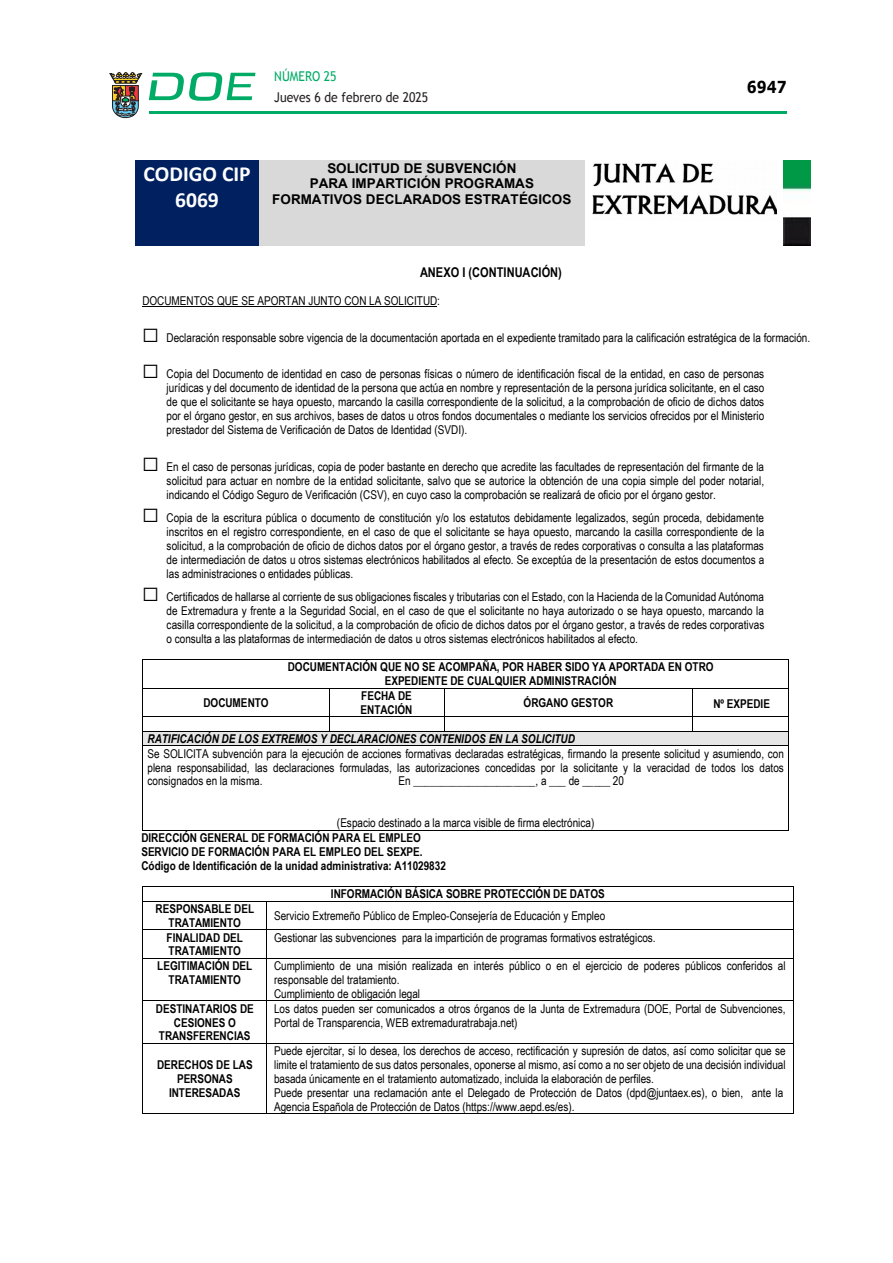
<style>
.page{position:relative;width:893px;height:1263px;background:#fff}
.page>*{position:absolute;margin:0;border:0;box-sizing:border-box;transform-origin:0 0}
.t1{font:700 21.6px/26.4px "Calibri";color:#fff;text-align:center}
.t2{font:700 16.5px "Verdana";color:#000;scale:.85 1}
.t3{font:700 13.5px/15.5px "Arial";color:#000;text-align:center}
.t4{font:13.5px "Trebuchet MS";color:#231f20;scale:.9 1}
.t5{font:700 13.5px "Arial Narrow";color:#000}
.t6{font:13.5px "Trebuchet MS";color:#00ab67;scale:.9 1}
.t7{font:12.15px/14px "Arial Narrow";letter-spacing:-.005em;color:#000;text-align:justify}
.t8{font:700 12.15px/14px "Arial Narrow";color:#000;text-align:center}
.s1{font-weight:700;font-style:italic}
.s2{font-weight:400}
</style>
<div class="page">
<hr style="left:149px;top:111px;width:638px;height:3px;background:#00ab66">
<svg style="left:109px;top:72px;width:33px;height:46px"></svg>
<svg style="left:149px;top:72px;width:106px;height:29px"></svg>
<div style="left:135px;top:160px;width:124px;height:85px;background:#002060"></div>
<div style="left:259px;top:160px;width:326px;height:85px;background:#d9d9d9"></div>
<img style="left:592px;top:163px;width:184px;height:52px">
<img style="left:784px;top:160px;width:27px;height:85px">
<hr style="left:142px;top:306px;width:295px;height:1px;background:#000">
<hr style="left:143px;top:659px;width:645px;height:1px;background:#000">
<hr style="left:143px;top:688px;width:186px;height:1px;background:#000">
<hr style="left:330px;top:688px;width:114px;height:1px;background:#000">
<hr style="left:444px;top:688px;width:248px;height:1px;background:#000">
<hr style="left:693px;top:688px;width:95px;height:1px;background:#000">
<hr style="left:143px;top:716px;width:186px;height:1px;background:#000">
<hr style="left:330px;top:716px;width:114px;height:1px;background:#000">
<hr style="left:444px;top:716px;width:248px;height:1px;background:#000">
<hr style="left:693px;top:716px;width:95px;height:1px;background:#000">
<div style="left:148px;top:731px;width:636px;height:14px;background:#e6e6e6"></div>
<hr style="left:143px;top:731px;width:186px;height:1px;background:#000">
<svg style="left:329px;top:688px;width:1px;height:44px"></svg>
<hr style="left:330px;top:731px;width:114px;height:1px;background:#000">
<svg style="left:444px;top:689px;width:1px;height:42px"></svg>
<hr style="left:444px;top:731px;width:248px;height:1px;background:#000">
<svg style="left:692px;top:688px;width:1px;height:44px"></svg>
<hr style="left:693px;top:731px;width:95px;height:1px;background:#000">
<svg style="left:142px;top:659px;width:1px;height:87px"></svg>
<hr style="left:143px;top:745px;width:645px;height:1px;background:#000">
<svg style="left:788px;top:659px;width:1px;height:87px"></svg>
<hr style="left:142px;top:746px;width:1px;height:84px;background:#000">
<hr style="left:143px;top:830px;width:645px;height:1px;background:#000">
<hr style="left:788px;top:746px;width:1px;height:84px;background:#000">
<hr style="left:143px;top:886px;width:650px;height:1px;background:#000">
<hr style="left:143px;top:901px;width:123px;height:1px;background:#000">
<hr style="left:267px;top:901px;width:526px;height:1px;background:#000">
<hr style="left:143px;top:929px;width:123px;height:1px;background:#000">
<hr style="left:267px;top:929px;width:526px;height:1px;background:#000">
<svg style="left:142px;top:886px;width:1px;height:73px"></svg>
<hr style="left:143px;top:958px;width:123px;height:1px;background:#000">
<svg style="left:266px;top:901px;width:1px;height:58px"></svg>
<hr style="left:267px;top:958px;width:526px;height:1px;background:#000">
<svg style="left:793px;top:886px;width:1px;height:73px"></svg>
<hr style="left:142px;top:959px;width:1px;height:41px;background:#000">
<hr style="left:266px;top:959px;width:1px;height:41px;background:#000">
<hr style="left:793px;top:959px;width:1px;height:41px;background:#000">
<hr style="left:143px;top:1000px;width:123px;height:1px;background:#000">
<hr style="left:267px;top:1000px;width:526px;height:1px;background:#000">
<hr style="left:142px;top:1001px;width:1px;height:42px;background:#000">
<hr style="left:266px;top:1001px;width:1px;height:42px;background:#000">
<hr style="left:793px;top:1001px;width:1px;height:42px;background:#000">
<hr style="left:143px;top:1043px;width:123px;height:1px;background:#000">
<hr style="left:267px;top:1043px;width:526px;height:1px;background:#000">
<hr style="left:142px;top:1044px;width:1px;height:69px;background:#000">
<hr style="left:143px;top:1113px;width:123px;height:1px;background:#000">
<hr style="left:266px;top:1044px;width:1px;height:69px;background:#000">
<hr style="left:267px;top:1113px;width:526px;height:1px;background:#000">
<hr style="left:793px;top:1044px;width:1px;height:69px;background:#000">
<p class="t6" style="left:274px;top:68px;width:71px">NÚMERO 25</p>
<p class="t4" style="left:274px;top:89px;width:173px">Jueves 6 de febrero de 2025</p>
<p class="t1" style="left:143px;top:160px;width:109px">CODIGO CIP<br>6069</p>
<p class="t3" style="left:272px;top:161px;width:301px">SOLICITUD DE SUBVENCIÓN<br>PARA IMPARTICIÓN PROGRAMAS<br>FORMATIVOS DECLARADOS ESTRATÉGICOS</p>
<h2 class="t2" style="left:747px;top:76px;width:48px">6947</h2>
<p class="t5" style="left:420px;top:262px;width:143px">ANEXO I (CONTINUACIÓN)</p>
<p class="t7" style="left:142px;top:293px;width:299px">DOCUMENTOS QUE SE APORTAN JUNTO CON LA SOLICITUD:</p>
<p class="t7" style="left:142px;top:330px;width:669px">□ Declaración responsable sobre vigencia de la documentación aportada en el expediente tramitado para la calificación estratégica de la formación.</p>
<p class="t7" style="left:167px;top:367px;width:599px;text-indent:-24px">□ Copia del Documento de identidad en caso de personas físicas o número de identificación fiscal de la entidad, en caso de personas jurídicas y del documento de identidad de la persona que actúa en nombre y representación de la persona jurídica solicitante, en el caso de que el solicitante se haya opuesto, marcando la casilla correspondiente de la solicitud, a la comprobación de oficio de dichos datos por el órgano gestor, en sus archivos, bases de datos u otros fondos documentales o mediante los servicios ofrecidos por el Ministerio prestador del Sistema de Verificación de Datos de Identidad (SVDI).</p>
<p class="t7" style="left:167px;top:459px;width:599px;text-indent:-24px">□ En el caso de personas jurídicas, copia de poder bastante en derecho que acredite las facultades de representación del firmante de la solicitud para actuar en nombre de la entidad solicitante, salvo que se autorice la obtención de una copia simple del poder notarial, indicando el Código Seguro de Verificación (CSV), en cuyo caso la comprobación se realizará de oficio por el órgano gestor.</p>
<p class="t7" style="left:167px;top:510px;width:599px;text-indent:-24px">□ Copia de la escritura pública o documento de constitución y/o los estatutos debidamente legalizados, según proceda, debidamente inscritos en el registro correspondiente, en el caso de que el solicitante se haya opuesto, marcando la casilla correspondiente de la solicitud, a la comprobación de oficio de dichos datos por el órgano gestor, a través de redes corporativas o consulta a las plataformas de intermediación de datos u otros sistemas electrónicos habilitados al efecto. Se exceptúa de la presentación de estos documentos a las administraciones o entidades públicas.</p>
<p class="t7" style="left:167px;top:589px;width:599px;text-indent:-24px">□ Certificados de hallarse al corriente de sus obligaciones fiscales y tributarias con el Estado, con la Hacienda de la Comunidad Autónoma de Extremadura y frente a la Seguridad Social, en el caso de que el solicitante no haya autorizado o se haya opuesto, marcando la casilla correspondiente de la solicitud, a la comprobación de oficio de dichos datos por el órgano gestor, a través de redes corporativas o consulta a las plataformas de intermediación de datos u otros sistemas electrónicos habilitados al efecto.</p>
<p class="t8" style="left:288px;top:659px;width:427px">DOCUMENTACIÓN QUE NO SE ACOMPAÑA, POR HABER SIDO YA APORTADA EN OTRO<br>EXPEDIENTE DE CUALQUIER ADMINISTRACIÓN</p>
<p class="t8" style="left:203px;top:695px;width:67px">DOCUMENTO</p>
<p class="t8" style="left:361px;top:688px;width:53px;text-align:left">FECHA DE<br>ENTACIÓN</p>
<p class="t8" style="left:524px;top:695px;width:91px">ÓRGANO GESTOR</p>
<p class="t8" style="left:713px;top:697px;width:58px">Nº EXPEDIE</p>
<p class="t7" style="left:148px;top:731px;width:638px;text-align:left"><span class="s1">RATIFICACIÓN DE LOS EXTREMOS Y DECLARACIONES CONTENIDOS EN LA SOLICITUD<br></span>Se SOLICITA subvención para la ejecución de acciones formativas declaradas estratégicas, firmando la presente solicitud y asumiendo, con plena responsabilidad, las declaraciones formuladas, las autorizaciones concedidas por la solicitante y la veracidad de todos los datos consignados en la misma.</p>
<p class="t7" style="left:398px;top:774px;width:227px">En ______________________, a ___ de _____ 20</p>
<p class="t8" style="left:141px;top:815px;width:454px;text-align:left;text-indent:196px"><span class="s2">(Espacio destinado a la marca visible de firma electrónica)<br></span>DIRECCIÓN GENERAL DE FORMACIÓN PARA EL EMPLEO<br>SERVICIO DE FORMACIÓN PARA EL EMPLEO DEL SEXPE.<br>Código de Identificación de la unidad administrativa: A11029832</p>
<p class="t8" style="left:331px;top:886px;width:275px">INFORMACIÓN BÁSICA SOBRE PROTECCIÓN DE DATOS</p>
<p class="t8" style="left:156px;top:901px;width:100px">RESPONSABLE DEL<br>TRATAMIENTO</p>
<p class="t7" style="left:274px;top:908px;width:333px">Servicio Extremeño Público de Empleo-Consejería de Educación y Empleo</p>
<p class="t8" style="left:167px;top:930px;width:78px;text-align:left">FINALIDAD DEL<br>TRATAMIENTO</p>
<p class="t7" style="left:274px;top:930px;width:383px">Gestionar las subvenciones para la impartición de programas formativos estratégicos.</p>
<p class="t8" style="left:157px;top:958px;width:97px">LEGITIMACIÓN DEL<br>TRATAMIENTO</p>
<p class="t7" style="left:274px;top:958px;width:513px;text-align:left">Cumplimiento de una misión realizada en interés público o en el ejercicio de poderes públicos conferidos al responsable del tratamiento.<br>Cumplimiento de obligación legal</p>
<p class="t8" style="left:156px;top:1001px;width:99px">DESTINATARIOS DE<br>CESIONES O<br>TRANSFERENCIAS</p>
<p class="t7" style="left:274px;top:1001px;width:513px">Los datos pueden ser comunicados a otros órganos de la Junta de Extremadura (DOE, Portal de Subvenciones,<br>Portal de Transparencia, WEB extremaduratrabaja.net)</p>
<p class="t8" style="left:157px;top:1057px;width:97px">DERECHOS DE LAS<br>PERSONAS<br>INTERESADAS</p>
<p class="t7" style="left:274px;top:1043px;width:513px;text-align:left">Puede ejercitar, si lo desea, los derechos de acceso, rectificación y supresión de datos, así como solicitar que se limite el tratamiento de sus datos personales, oponerse al mismo, así como a no ser objeto de una decisión individual basada únicamente en el tratamiento automatizado, incluida la elaboración de perfiles.<br>Puede presentar una reclamación ante el Delegado de Protección de Datos (dpd@juntaex.es), o bien, ante la Agencia Española de Protección de Datos (https://www.aepd.es/es).</p>
</div>
